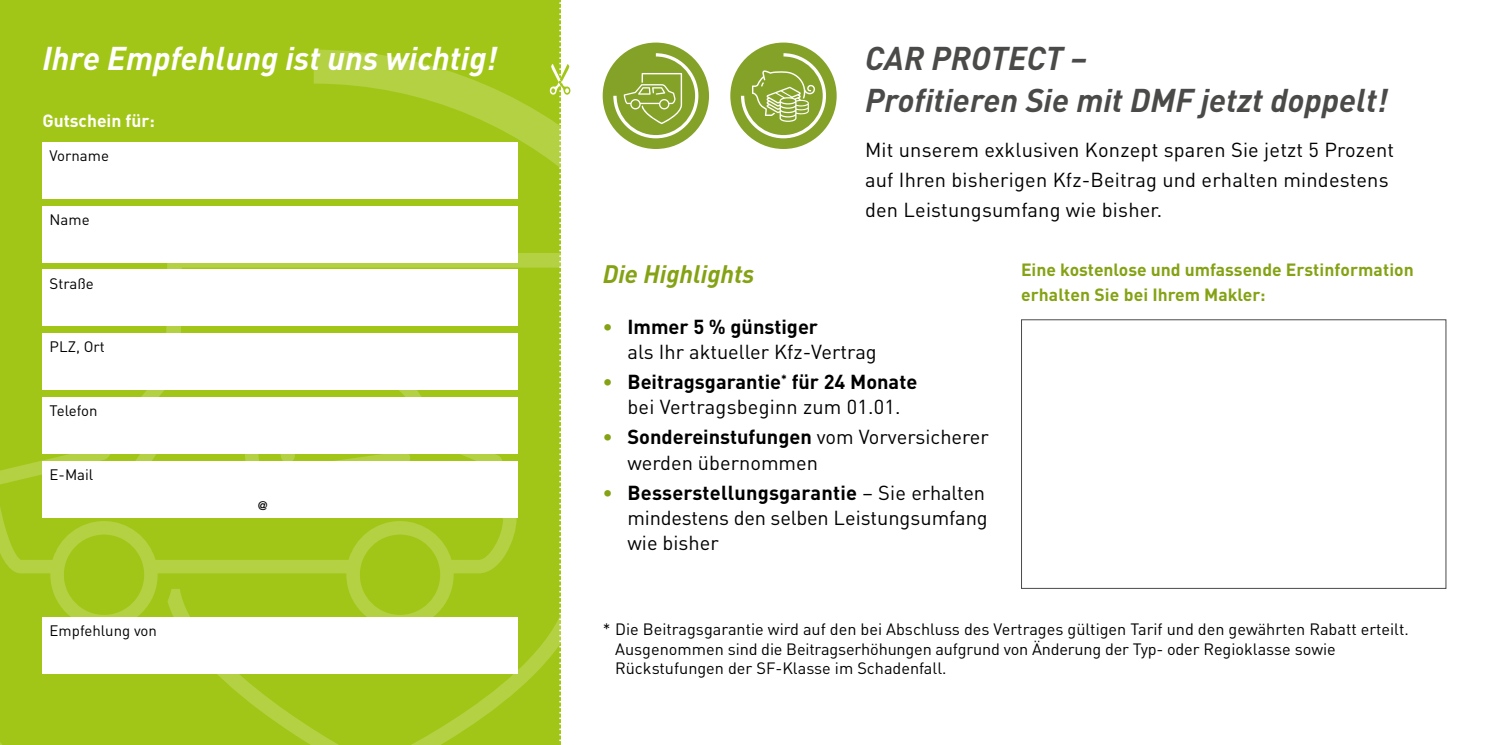
<style>
.page{position:relative;width:1489px;height:745px;background:#fff}
.page>*{position:absolute;margin:0;border:0;box-sizing:border-box;transform-origin:0 0}
.t1{font:italic 700 32.5px/42.5px "DIN";color:#4a4a49}
.t2{font:italic 700 32.5px "DIN";color:#fff}
.t3{font:italic 700 25px "DIN";color:#84a214}
.t4{font:20px/25px "DIN Pro";letter-spacing:.01em;color:#000}
.t5{font:700 20px/25px "DIN Pro";color:#000;text-align:center}
.t6{font:700 17.5px/25px "DIN Pro";color:#84a214}
.t7{font:700 17.5px "DIN Pro";color:#fff}
.t8{font:16.25px/19.5px "DIN Pro";color:#000}
.t9{font:15px "DIN Pro";color:#000}
.t10{font:12.5px "Frutiger LT Std";color:#000}
.s1{font-weight:700;color:#84a214}
.s2{font-weight:700}
.s3{color:#84a214}
.s4{font-weight:400}
</style>
<div class="page">
<div style="left:0;top:0;width:560px;height:744px;background:#a2c617"></div>
<svg style="left:0;top:50px;width:550px;height:694px"></svg>
<svg style="left:166px;top:253px;width:384px;height:491px"></svg>
<svg style="left:0;top:367px;width:516px;height:261px"></svg>
<svg style="left:131px;top:454px;width:129px;height:7px"></svg>
<svg style="left:275px;top:454px;width:135px;height:7px"></svg>
<div style="left:43px;top:206px;width:474px;height:56px;background:#fff"></div>
<div style="left:43px;top:142px;width:474px;height:56px;background:#fff"></div>
<div style="left:43px;top:269px;width:474px;height:57px;background:#fff"></div>
<div style="left:43px;top:333px;width:474px;height:57px;background:#fff"></div>
<div style="left:43px;top:397px;width:474px;height:57px;background:#fff"></div>
<div style="left:43px;top:461px;width:474px;height:56px;background:#fff"></div>
<div style="left:43px;top:617px;width:474px;height:56px;background:#fff"></div>
<svg style="left:550px;top:0;width:20px;height:745px"></svg>
<div style="left:730px;top:43px;width:106px;height:106px;background:#85a228;border-radius:50%"></div>
<svg style="left:741px;top:53px;width:85px;height:85px"></svg>
<div style="left:602px;top:43px;width:107px;height:106px;background:#85a228;border-radius:50%"></div>
<svg style="left:613px;top:53px;width:85px;height:85px"></svg>
<div style="left:1020px;top:319px;width:426px;height:269px;background:#fff;border:1px solid #4a4a49"></div>
<h1 class="t2" style="left:43px;top:37px;width:456px">Ihre Empfehlung ist uns wichtig!</h1>
<p class="t7" style="left:43px;top:109px;width:114px">Gutschein für:</p>
<p class="t9" style="left:50px;top:145px;width:61px">Vorname</p>
<p class="t9" style="left:50px;top:209px;width:42px">Name</p>
<p class="t9" style="left:50px;top:273px;width:46px">Straße</p>
<p class="t9" style="left:50px;top:336px;width:57px">PLZ, Ort</p>
<p class="t9" style="left:50px;top:400px;width:49px">Telefon</p>
<p class="t9" style="left:50px;top:464px;width:45px">E-Mail</p>
<p class="t10" style="left:258px;top:497px;width:11px">@</p>
<p class="t3" style="left:602px;top:258px;width:153px">Die Highlights</p>
<h1 class="t1" style="left:865px;top:35px;width:524px">CAR PROTECT −<br>Profitieren Sie mit DMF jetzt doppelt!</h1>
<p class="t4" style="left:865px;top:134px;width:530px;line-height:30px">Mit unserem exklusiven Konzept sparen Sie jetzt 5 Prozent auf Ihren bisherigen Kfz-Beitrag und erhalten mindestens den Leistungsumfang wie bisher.</p>
<p class="t6" style="left:1020px;top:256px;width:394px">Eine kostenlose und umfassende Erstinformation erhalten Sie bei Ihrem Makler:</p>
<p class="t4" style="left:627px;top:313px;width:251px;text-indent:-25px"><span class="s1">•</span> <span class="s2">Immer 5 % günstiger<br></span>als Ihr aktueller Kfz-Vertrag</p>
<p class="t5" style="left:602px;top:368px;width:316px"><span class="s3">•</span> Beitragsgarantie<sup>*</sup> für 24 Monate <span class="s4">bei Vertragsbeginn zum 01.01.</span></p>
<p class="t4" style="left:627px;top:423px;width:363px;text-indent:-25px"><span class="s1">•</span> <span class="s2">Sondereinstufungen</span> vom Vorversicherer werden übernommen</p>
<p class="t4" style="left:627px;top:478px;width:362px;text-indent:-25px"><span class="s1">•</span> <span class="s2">Besserstellungsgarantie</span> – Sie erhalten mindestens den selben Leistungsumfang wie bisher</p>
<p class="t9" style="left:50px;top:620px;width:109px">Empfehlung von</p>
<p class="t8" style="left:615px;top:618px;width:795px;text-indent:-12px">* Die Beitragsgarantie wird auf den bei Abschluss des Vertrages gültigen Tarif und den gewährten Rabatt erteilt.<br>Ausgenommen sind die Beitragserhöhungen aufgrund von Änderung der Typ- oder Regioklasse sowie<br>Rückstufungen der SF-Klasse im Schadenfall.</p>
</div>
